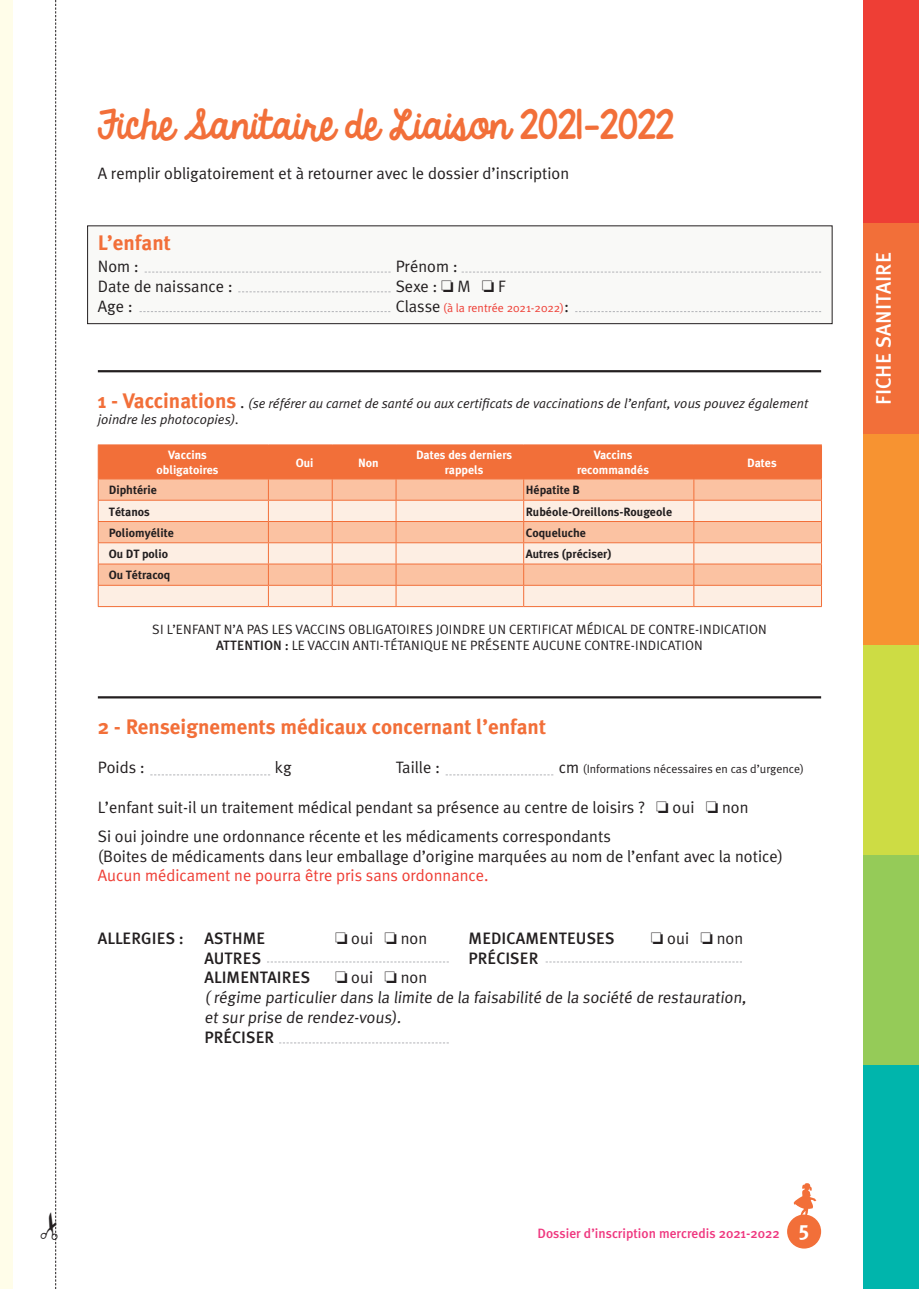
<style>
.page{position:relative;width:919px;height:1289px;background:#fff}
.page>*{position:absolute;margin:0;border:0;box-sizing:border-box;transform-origin:0 0}
.t1{font:36px "KG Always A Good Time";color:#f26f39}
.t2{font:700 21px "Meta Plus";color:#f26f39}
.t3{font:500 21px "Meta Plus";color:#fff}
.t4{font:16.5px/19.8px "Meta Plus Normal";color:#231f20}
.t5{font:500 16.5px "Meta Plus";letter-spacing:.005em;color:#231f20}
.t6{font:16.5px "Meta Plus Normal";color:#ee3e35}
.t7{font:13.5px/16.2px "Meta Plus Normal";color:#231f20;text-align:center}
.t8{font:italic 13.5px/16.2px "Meta Plus Normal";color:#231f20}
.t9{font:500 13.5px "Meta Plus";color:#ef377f}
.t10{font:700 12px "Meta Plus";color:#231f20}
.t11{font:700 12px/15px "Meta Plus";color:#fff;text-align:center}
.t12{font:12px "Meta Plus Normal";color:#231f20}
.t13{font:12px "Meta Plus Normal";color:#ee3e35}
.s1{font-size:16.5px;color:#231f20}
.s2{font-family:"Meta Plus";font-weight:700;font-style:normal;font-size:21px;color:#f26f39}
.s3{font-style:normal;font-size:16.5px}
.s4{font-family:"Meta Plus";font-weight:500}
.s5{font-size:16.5px}
.s6{font-weight:700;font-size:21px;color:#fff}
</style>
<div class="page">
<div style="left:0;top:0;width:13px;height:1288px;background:#fffde9"></div>
<div style="left:88px;top:226px;width:744px;height:98px;background:#f9f9f7"></div>
<div style="left:87px;top:225px;width:745px;height:99px;border:1px solid #231f20"></div>
<svg style="left:145px;top:272px;width:245px;height:1px"></svg>
<svg style="left:461px;top:272px;width:360px;height:1px"></svg>
<svg style="left:238px;top:291px;width:152px;height:1px"></svg>
<svg style="left:139px;top:311px;width:251px;height:1px"></svg>
<svg style="left:575px;top:311px;width:246px;height:1px"></svg>
<hr style="left:98px;top:444px;width:170px;height:1px;background:#f26f39">
<hr style="left:268px;top:444px;width:64px;height:1px;background:#f26f39">
<hr style="left:332px;top:444px;width:64px;height:1px;background:#f26f39">
<hr style="left:396px;top:444px;width:127px;height:1px;background:#f26f39">
<hr style="left:523px;top:444px;width:170px;height:1px;background:#f26f39">
<hr style="left:693px;top:444px;width:128px;height:1px;background:#f26f39">
<svg style="left:98px;top:445px;width:724px;height:161px;background:#f9bd9f"></svg>
<hr style="left:98px;top:606px;width:170px;height:1px;background:#f26f39">
<hr style="left:268px;top:606px;width:64px;height:1px;background:#f26f39">
<hr style="left:332px;top:606px;width:64px;height:1px;background:#f26f39">
<hr style="left:396px;top:606px;width:127px;height:1px;background:#f26f39">
<hr style="left:523px;top:606px;width:170px;height:1px;background:#f26f39">
<hr style="left:693px;top:606px;width:128px;height:1px;background:#f26f39">
<hr style="left:98px;top:696px;width:723px;height:2px;background:#231f20">
<hr style="left:98px;top:370px;width:723px;height:2px;background:#231f20">
<div style="left:863px;top:0;width:55px;height:223px;background:#ee3e35"></div>
<div style="left:863px;top:644px;width:55px;height:211px;background:#cddc44"></div>
<div style="left:863px;top:223px;width:55px;height:211px;background:#f26f39"></div>
<div style="left:863px;top:855px;width:55px;height:210px;background:#95cb58"></div>
<div style="left:863px;top:434px;width:55px;height:210px;background:#f79331"></div>
<div style="left:863px;top:1065px;width:55px;height:223px;background:#00b5ac"></div>
<div style="left:787px;top:1214px;width:34px;height:34px;background:#f26f39;border-radius:50%"></div>
<svg style="left:793px;top:1183px;width:23px;height:37px"></svg>
<svg style="left:267px;top:961px;width:182px;height:1px"></svg>
<svg style="left:279px;top:1042px;width:170px;height:1px"></svg>
<svg style="left:545px;top:961px;width:197px;height:1px"></svg>
<svg style="left:150px;top:774px;width:120px;height:1px"></svg>
<svg style="left:445px;top:774px;width:108px;height:1px"></svg>
<svg style="left:55px;top:0;width:2px;height:1288px"></svg>
<h1 class="t1" style="left:98px;top:98px;width:577px">Fiche Sanitaire de Liaison 2021-2022</h1>
<p class="t4" style="left:98px;top:163px;width:473px">A remplir obligatoirement et à retourner avec le dossier d’inscription</p>
<p class="t2" style="left:98px;top:230px;width:74px">L’enfant</p>
<p class="t4" style="left:98px;top:256px;width:43px">Nom :</p>
<p class="t4" style="left:395px;top:256px;width:64px">Prénom :</p>
<p class="t4" style="left:98px;top:276px;width:136px">Date de naissance :</p>
<p class="t4" style="left:395px;top:276px;width:111px">Sexe : □ M □ F</p>
<p class="t4" style="left:98px;top:296px;width:37px">Age :</p>
<p class="t13" style="left:395px;top:300px;width:175px"><span class="s1">Classe</span> (à la rentrée 2021-2022)<span class="s1">:</span></p>
<p class="t8" style="left:98px;top:395px;width:712px"><span class="s2">1 - Vaccinations</span> <span class="s3">.</span> (se référer au carnet de santé ou aux certificats de vaccinations de l’enfant, vous pouvez également joindre les photocopies).</p>
<p class="t11" style="left:156px;top:447px;width:64px">Vaccins obligatoires</p>
<p class="t11" style="left:296px;top:455px;width:19px">Oui</p>
<p class="t11" style="left:358px;top:455px;width:22px">Non</p>
<p class="t11" style="left:416px;top:447px;width:98px">Dates des derniers rappels</p>
<p class="t11" style="left:577px;top:447px;width:73px">Vaccins recommandés</p>
<p class="t11" style="left:747px;top:455px;width:31px">Dates</p>
<p class="t10" style="left:109px;top:483px;width:49px">Diphtérie</p>
<p class="t10" style="left:525px;top:483px;width:56px">Hépatite B</p>
<p class="t10" style="left:109px;top:504px;width:43px">Tétanos</p>
<p class="t10" style="left:525px;top:504px;width:148px">Rubéole-Oreillons-Rougeole</p>
<p class="t10" style="left:109px;top:525px;width:66px">Poliomyélite</p>
<p class="t10" style="left:525px;top:525px;width:62px">Coqueluche</p>
<p class="t10" style="left:109px;top:547px;width:61px">Ou DT polio</p>
<p class="t10" style="left:525px;top:547px;width:87px">Autres (préciser)</p>
<p class="t10" style="left:109px;top:568px;width:63px">Ou Tétracoq</p>
<p class="t7" style="left:152px;top:621px;width:616px">SI L’ENFANT N’A PAS LES VACCINS OBLIGATOIRES JOINDRE UN CERTIFICAT MÉDICAL DE CONTRE-INDICATION<br><span class="s4">ATTENTION :</span> LE VACCIN ANTI-TÉTANIQUE NE PRÉSENTE AUCUNE CONTRE-INDICATION</p>
<p class="t2" style="left:98px;top:714px;width:449px">2 - Renseignements médicaux concernant l’enfant</p>
<p class="t4" style="left:98px;top:757px;width:49px">Poids :</p>
<p class="t4" style="left:275px;top:757px;width:18px">kg</p>
<p class="t4" style="left:395px;top:757px;width:46px">Taille :</p>
<p class="t12" style="left:559px;top:762px;width:247px"><span class="s5">cm</span> (Informations nécessaires en cas d’urgence)</p>
<p class="t4" style="left:98px;top:792px;width:652px;line-height:28.8px">L’enfant suit-il un traitement médical pendant sa présence au centre de loisirs ? □ oui □ non<br>Si oui joindre une ordonnance récente et les médicaments correspondants</p>
<p class="t4" style="left:98px;top:845px;width:686px">(Boites de médicaments dans leur emballage d’origine marquées au nom de l’enfant avec la notice)</p>
<p class="t6" style="left:98px;top:866px;width:392px">Aucun médicament ne pourra être pris sans ordonnance.</p>
<p class="t5" style="left:98px;top:928px;width:169px">ALLERGIES : ASTHME</p>
<p class="t4" style="left:335px;top:927px;width:94px">□ oui □ non</p>
<p class="t5" style="left:468px;top:928px;width:147px">MEDICAMENTEUSES</p>
<p class="t4" style="left:651px;top:927px;width:94px">□ oui □ non</p>
<p class="t5" style="left:204px;top:948px;width:58px">AUTRES</p>
<p class="t5" style="left:468px;top:948px;width:71px">PRÉCISER</p>
<p class="t5" style="left:204px;top:968px;width:107px">ALIMENTAIRES</p>
<p class="t4" style="left:204px;top:967px;width:545px;text-indent:131px">□ oui □ non<br>( régime particulier dans la limite de la faisabilité de la société de restauration, et sur prise de rendez-vous).</p>
<p class="t5" style="left:204px;top:1027px;width:71px">PRÉCISER</p>
<p class="t3" style="left:871px;top:405px;width:154px;rotate:-90deg">FICHE SANITAIRE</p>
<p class="t9" style="left:537px;top:1225px;width:273px">Dossier d’inscription mercredis 2021-2022 <span class="s6">5</span></p>
</div>
